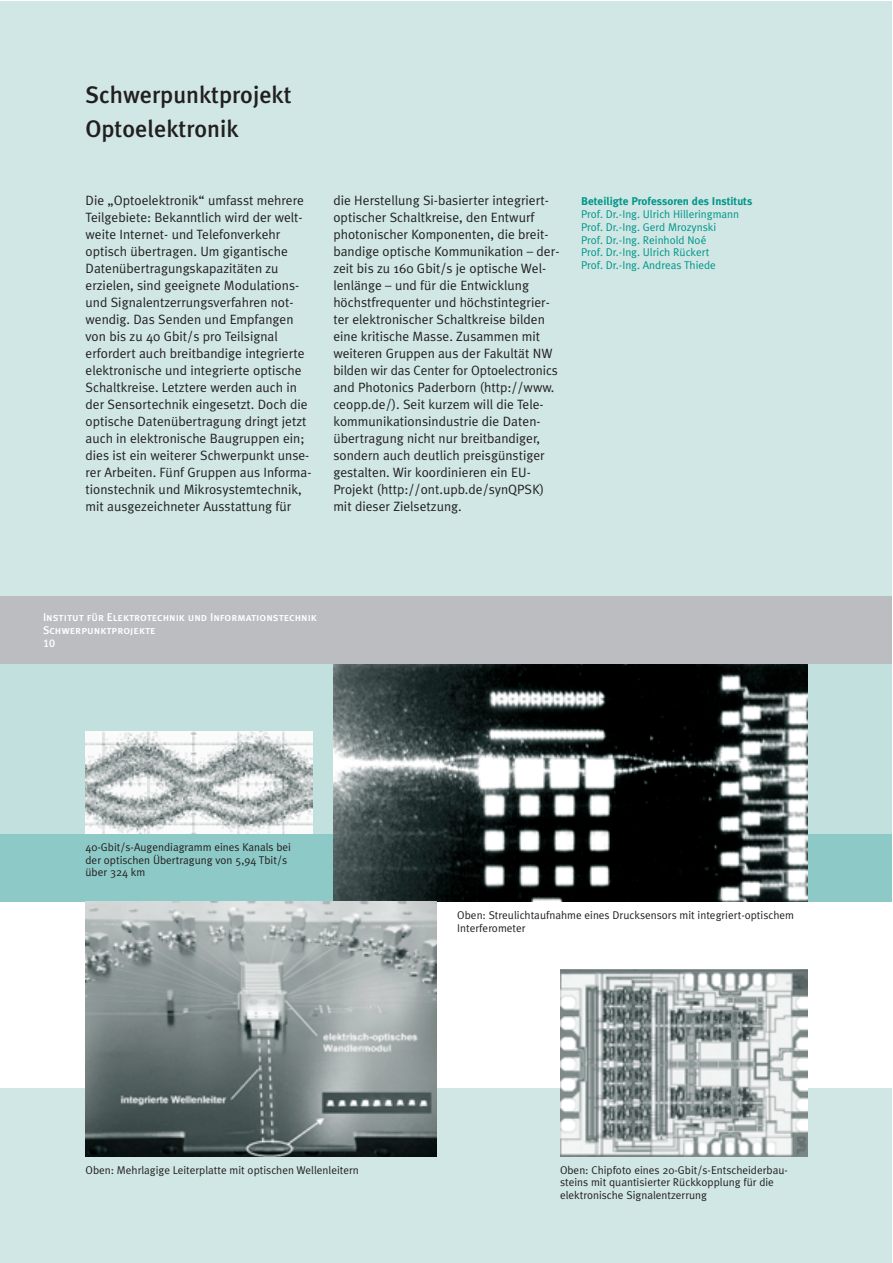
<style>
.page{position:relative;width:893px;height:1263px;background:#fff}
.page>*{position:absolute;margin:0;border:0;box-sizing:border-box;transform-origin:0 0}
.t1{font:500 24px/33.9px "Meta Plus";color:#231f20}
.t2{font:13.5px/17px "Meta Plus Normal";color:#231f20}
.t3{font:11.25px/12.8px "Meta Plus Normal";color:#231f20}
.t4{font:11.25px/12.8px "Meta Plus Normal";color:#009589}
.t5{font:11.25px/12.8px "Meta Plus Medium Caps";color:#fff}
.s1{font-family:"Meta Plus";font-weight:700}
</style>
<div class="page">
<div style="left:1px;top:1089px;width:891px;height:174px;background:#d0e7e5"></div>
<div style="left:1px;top:664px;width:891px;height:170px;background:#c2e0de"></div>
<div style="left:1px;top:834px;width:891px;height:68px;background:#8dc9c6"></div>
<div style="left:1px;top:596px;width:891px;height:68px;background:#bbbdc0"></div>
<div style="left:1px;top:2px;width:891px;height:594px;background:#d0e7e5"></div>
<img style="left:85px;top:732px;width:227px;height:102px">
<img style="left:333px;top:664px;width:474px;height:238px">
<img style="left:560px;top:970px;width:247px;height:187px">
<img style="left:85px;top:902px;width:351px;height:255px">
<p class="t1" style="left:85px;top:80px;width:208px">Schwerpunktprojekt<br>Optoelektronik</p>
<p class="t2" style="left:85px;top:192px;width:227px">Die „Optoelektronik“ umfasst mehrere Teilgebiete: Bekanntlich wird der welt&shy;weite Internet- und Telefonverkehr optisch übertragen. Um gigantische Datenübertragungskapazitäten zu erzielen, sind geeignete Modulations&shy;und Signalentzerrungsverfahren not&shy;wendig. Das Senden und Empfangen von bis zu 40 Gbit/s pro Teilsignal erfordert auch breitbandige integrierte elektronische und integrierte optische Schaltkreise. Letztere werden auch in der Sensortechnik eingesetzt. Doch die optische Datenübertragung dringt jetzt auch in elektronische Baugruppen ein; dies ist ein weiterer Schwerpunkt unse&shy;rer Arbeiten. Fünf Gruppen aus Informa&shy;tionstechnik und Mikrosystemtechnik, mit ausgezeichneter Ausstattung für</p>
<p class="t2" style="left:333px;top:192px;width:227px">die Herstellung Si-basierter integriert&shy;optischer Schaltkreise, den Entwurf photonischer Komponenten, die breit&shy;bandige optische Kommunikation – der&shy;zeit bis zu 160 Gbit/s je optische Wel&shy;lenlänge – und für die Entwicklung höchstfrequenter und höchstintegrier&shy;ter elektronischer Schaltkreise bilden eine kritische Masse. Zusammen mit weiteren Gruppen aus der Fakultät NW bilden wir das Center for Optoelectronics and Photonics Paderborn (http://www. ceopp.de/). Seit kurzem will die Tele&shy;kommunikationsindustrie die Daten&shy;übertragung nicht nur breitbandiger, sondern auch deutlich preisgünstiger gestalten. Wir koordinieren ein EU-Projekt (http://ont.upb.de/synQPSK) mit dieser Zielsetzung.</p>
<p class="t4" style="left:581px;top:195px;width:173px"><span class="s1">Beteiligte Professoren des Instituts<br></span>Prof. Dr.-Ing. Ulrich Hilleringmann<br>Prof. Dr.-Ing. Gerd Mrozynski<br>Prof. Dr.-Ing. Reinhold Noé<br>Prof. Dr.-Ing. Ulrich Rückert<br>Prof. Dr.-Ing. Andreas Thiede</p>
<p class="t5" style="left:43px;top:611px;width:275px">Institut für Elektrotechnik und Informationstechnik<br>Schwerpunktprojekte<br>10</p>
<p class="t3" style="left:85px;top:841px;width:207px">40-Gbit/s-Augendiagramm eines Kanals bei der optischen Übertragung von 5,94 Tbit/s über 324 km</p>
<p class="t3" style="left:85px;top:1163px;width:275px">Oben: Mehrlagige Leiterplatte mit optischen Wellenleitern</p>
<p class="t3" style="left:457px;top:909px;width:338px">Oben: Streulichtaufnahme eines Drucksensors mit integriert-optischem<br>Interferometer</p>
<p class="t3" style="left:560px;top:1163px;width:229px">Oben: Chipfoto eines 20-Gbit/s-Entscheiderbau&shy;steins mit quantisierter Rückkopplung für die elektronische Signalentzerrung</p>
</div>
